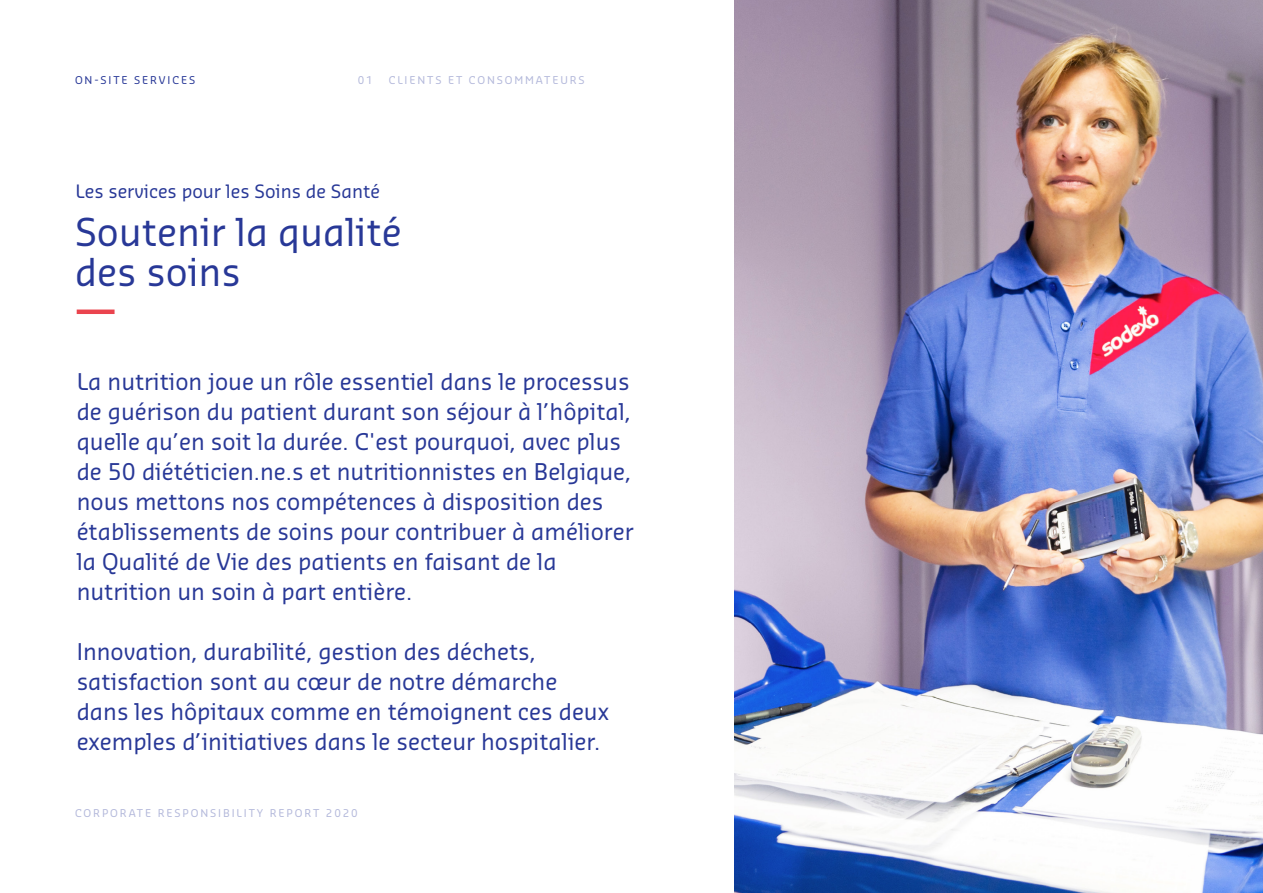
<style>
.page{position:relative;width:1263px;height:893px;background:#fff}
.page>*{position:absolute;margin:0;border:0;box-sizing:border-box;transform-origin:0 0}
.t1{font:37.5px/40.3px "Sansa Pro";color:#283897}
.t2{font:22.5px/30px "Sansa Pro";color:#283897}
.t3{font:18px "Sansa Pro";color:#283897}
.t4{font:10.5px "Sansa Pro";letter-spacing:.18em;color:#b4b9db}
.t5{font:10.5px "Sansa Pro";letter-spacing:.18em;color:#283897}
</style>
<div class="page">
<img style="left:735px;top:0;width:528px;height:893px">
<hr style="left:77px;top:310px;width:38px;height:4px;background:#ea444e">
<p class="t5" style="left:75px;top:73px;width:122px">ON-SITE SERVICES</p>
<p class="t4" style="left:358px;top:73px;width:17px">01</p>
<p class="t4" style="left:389px;top:73px;width:197px">CLIENTS ET CONSOMMATEURS</p>
<p class="t3" style="left:76px;top:180px;width:306px">Les services pour les Soins de Santé</p>
<h1 class="t1" style="left:75px;top:210px;width:328px">Soutenir la qualité des soins</h1>
<p class="t2" style="left:77px;top:366px;width:559px">La nutrition joue un rôle essentiel dans le processus de guérison du patient durant son séjour à l’hôpital, quelle qu’en soit la durée. C'est pourquoi, avec plus de 50 diététicien.ne.s et nutritionnistes en Belgique, nous mettons nos compétences à disposition des établissements de soins pour contribuer à améliorer la Qualité de Vie des patients en faisant de la nutrition un soin à part entière.</p>
<p class="t2" style="left:77px;top:636px;width:534px">Innovation, durabilité, gestion des déchets, satisfaction sont au cœur de notre démarche dans les hôpitaux comme en témoignent ces deux exemples d’initiatives dans le secteur hospitalier.</p>
<p class="t4" style="left:75px;top:806px;width:284px">CORPORATE RESPONSIBILITY REPORT 2020</p>
</div>
